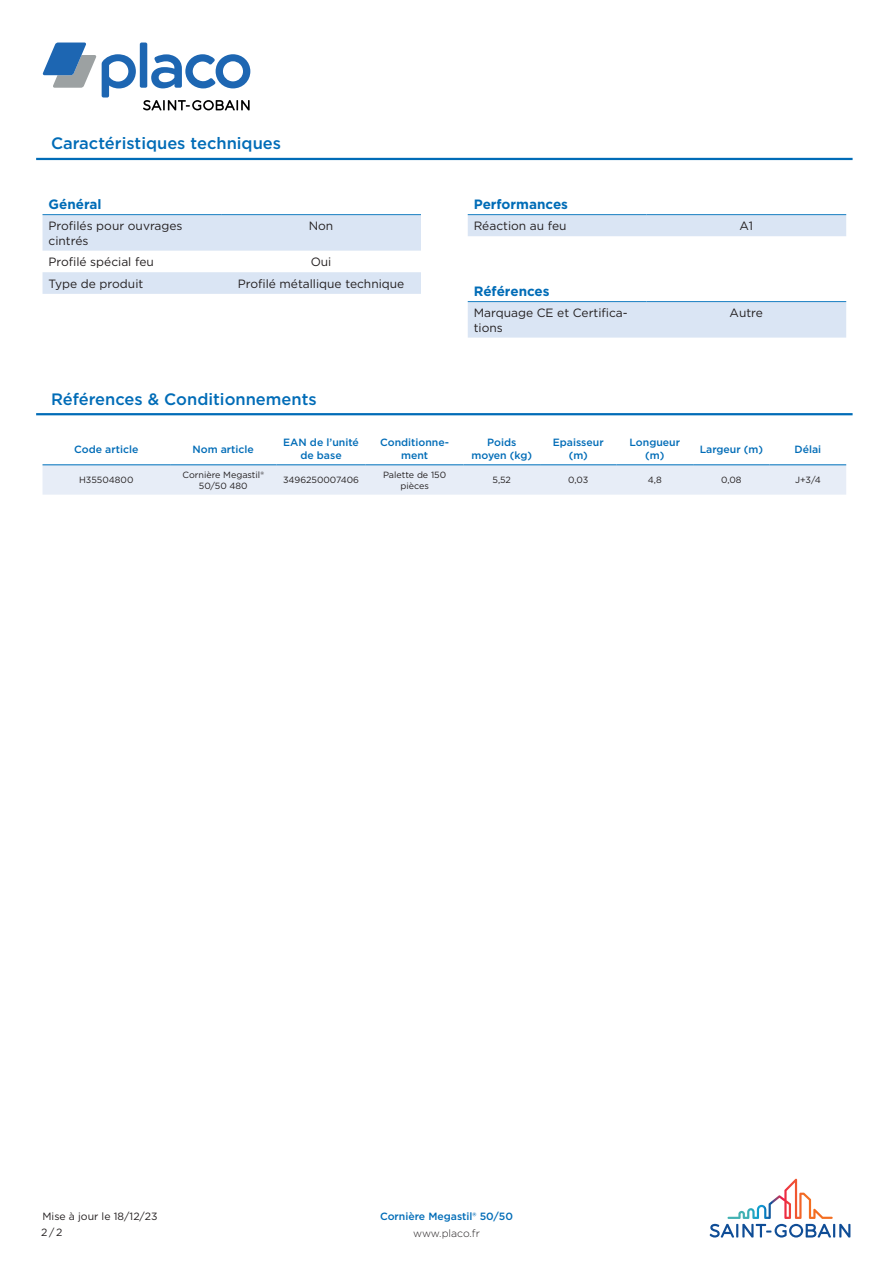
<style>
.page{position:relative;width:893px;height:1263px;background:#fff}
.page>*{position:absolute;margin:0;border:0;box-sizing:border-box;transform-origin:0 0}
.t1{font:500 16.5px "Gotham";color:#006cb7}
.attribute_group{font:700 13.5px "Gotham";color:#006cb7}
.column_1{font:12px/14.4px "Gotham";color:#231f20}
.column_2{font:12px "Gotham";color:#231f20}
.column_header_1_colu{font:500 10.5px/12.6px "Gotham";color:#006cb7;text-align:center}
.t2{font:10.5px/16.6px "Gotham";color:#231f20}
.Product_Name_Master{font:500 10.5px "Gotham";color:#006cb7}
.t3{font:300 10.5px "Gotham";color:#231f20}
.column_2-2{font:9px/10.8px "Gotham";color:#231f20;text-align:center}
.column_4{font:9px/10.8px "Gotham";color:#231f20;text-align:center}
.column_3{font:9px "Gotham";color:#231f20}
.column_1-2{font:9px "Gotham";color:#231f20}
.column_9{font:9px "Gotham";color:#231f20}
.column_5{font:9px "Gotham";color:#231f20}
.column_6{font:9px "Gotham";color:#231f20}
.column_8{font:9px "Gotham";color:#231f20}
.column_7{font:9px "Gotham";color:#231f20}
</style>
<div class="page">
<svg style="left:143px;top:100px;width:107px;height:10px"></svg>
<div style="left:140px;top:43px;width:7px;height:45px;background:#1d66b2;border-radius:2px"></div>
<svg style="left:42px;top:43px;width:94px;height:55px"></svg>
<svg style="left:151px;top:54px;width:99px;height:34px"></svg>
<svg style="left:710px;top:1179px;width:140px;height:58px"></svg>
<hr style="left:36px;top:158px;width:817px;height:2px;background:#006cb7">
<svg style="left:43px;top:215px;width:378px;height:79px"></svg>
<hr style="left:43px;top:214px;width:178px;height:1px;background:#167ec2">
<hr style="left:221px;top:214px;width:200px;height:1px;background:#167ec2">
<div style="left:468px;top:215px;width:378px;height:21px;background:#dae5f4"></div>
<hr style="left:468px;top:214px;width:178px;height:1px;background:#167ec2">
<hr style="left:646px;top:214px;width:200px;height:1px;background:#167ec2">
<div style="left:468px;top:302px;width:378px;height:36px;background:#dae5f4"></div>
<hr style="left:468px;top:301px;width:178px;height:1px;background:#167ec2">
<hr style="left:646px;top:301px;width:200px;height:1px;background:#167ec2">
<hr style="left:36px;top:413px;width:817px;height:2px;background:#006cb7">
<div style="left:43px;top:465px;width:803px;height:30px;background:#e7edf7"></div>
<hr style="left:43px;top:464px;width:127px;height:1px;background:#167ec2">
<hr style="left:170px;top:464px;width:106px;height:1px;background:#167ec2">
<hr style="left:276px;top:464px;width:90px;height:1px;background:#167ec2">
<hr style="left:366px;top:464px;width:97px;height:1px;background:#167ec2">
<hr style="left:463px;top:464px;width:77px;height:1px;background:#167ec2">
<hr style="left:540px;top:464px;width:77px;height:1px;background:#167ec2">
<hr style="left:617px;top:464px;width:76px;height:1px;background:#167ec2">
<hr style="left:693px;top:464px;width:77px;height:1px;background:#167ec2">
<hr style="left:770px;top:464px;width:76px;height:1px;background:#167ec2">
<p class="t1" style="left:51px;top:133px;width:232px">Caractéristiques techniques</p>
<p class="attribute_group" style="left:49px;top:195px;width:54px">Général</p>
<p class="column_1" style="left:49px;top:219px;width:136px">Profilés pour ouvrages cintrés</p>
<p class="column_2" style="left:309px;top:218px;width:26px">Non</p>
<p class="column_1" style="left:49px;top:255px;width:107px">Profilé spécial feu</p>
<p class="column_2" style="left:311px;top:254px;width:22px">Oui</p>
<p class="column_1" style="left:49px;top:276px;width:96px">Type de produit</p>
<p class="column_2" style="left:238px;top:276px;width:168px">Profilé métallique technique</p>
<p class="t1" style="left:51px;top:388px;width:267px">Références &amp; Conditionnements</p>
<p class="attribute_group" style="left:474px;top:195px;width:96px">Performances</p>
<p class="column_1" style="left:474px;top:219px;width:94px">Réaction au feu</p>
<p class="column_2" style="left:739px;top:218px;width:15px">A1</p>
<p class="attribute_group" style="left:474px;top:282px;width:77px">Références</p>
<p class="column_1" style="left:474px;top:305px;width:156px">Marquage CE et Certifica&shy;tions</p>
<p class="column_2" style="left:730px;top:305px;width:35px">Autre</p>
<p class="column_header_1_colu" style="left:74px;top:442px;width:66px">Code article</p>
<p class="column_header_1_colu" style="left:192px;top:442px;width:63px">Nom article</p>
<p class="column_header_1_colu" style="left:283px;top:436px;width:77px">EAN de l’unité de base</p>
<p class="column_header_1_colu" style="left:380px;top:436px;width:70px">Conditionne&shy;ment</p>
<p class="column_header_1_colu" style="left:471px;top:436px;width:62px">Poids moyen (kg)</p>
<p class="column_header_1_colu" style="left:553px;top:436px;width:52px">Epaisseur (m)</p>
<p class="column_header_1_colu" style="left:630px;top:436px;width:52px">Longueur (m)</p>
<p class="column_header_1_colu" style="left:700px;top:442px;width:65px">Largeur (m)</p>
<p class="column_header_1_colu" style="left:795px;top:442px;width:28px">Délai</p>
<p class="column_1-2" style="left:79px;top:474px;width:56px">H35504800</p>
<p class="column_2-2" style="left:182px;top:469px;width:83px">Cornière Megastil®<br>50/50 480</p>
<p class="column_3" style="left:283px;top:474px;width:77px">3496250007406</p>
<p class="column_4" style="left:383px;top:469px;width:65px">Palette de 150 pièces</p>
<p class="column_5" style="left:492px;top:474px;width:20px">5,52</p>
<p class="column_6" style="left:568px;top:474px;width:22px">0,03</p>
<p class="column_7" style="left:648px;top:474px;width:15px">4,8</p>
<p class="column_8" style="left:721px;top:474px;width:22px">0,08</p>
<p class="column_9" style="left:795px;top:474px;width:27px">J+3/4</p>
<p class="t2" style="left:41px;top:1207px;width:118px">Mise à jour le 18/12/23<br>2/2</p>
<p class="Product_Name_Master" style="left:380px;top:1209px;width:134px">Cornière Megastil® 50/50</p>
<p class="t3" style="left:413px;top:1227px;width:68px">www.placo.fr</p>
</div>
